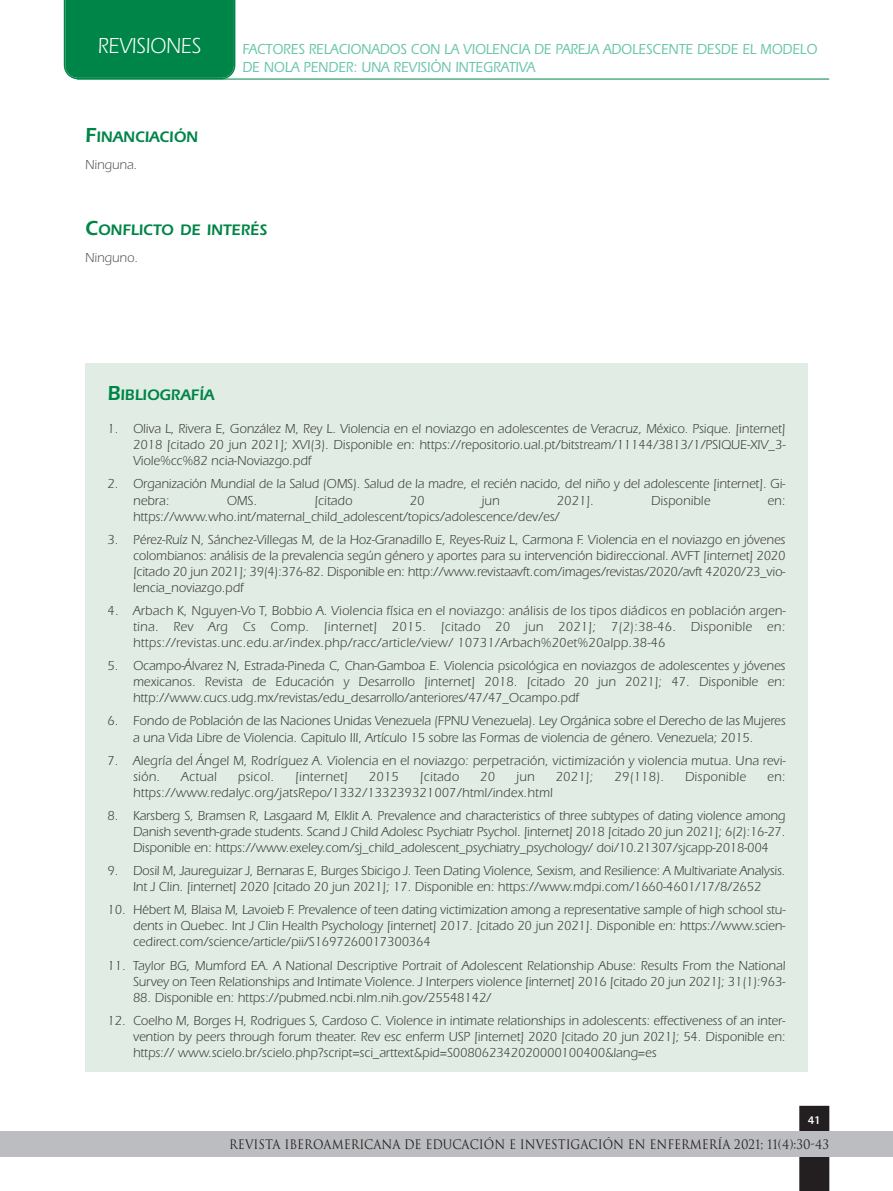
<style>
.page{position:relative;width:893px;height:1191px;background:#fff}
.page>*{position:absolute;margin:0;border:0;box-sizing:border-box;transform-origin:0 0}
.t1{font:22.5px "Itc Eras";color:#fff;scale:.9 1}
.t2{font:600 15.75px "Itc Eras";color:#008548;scale:.95 1}
.t3{font:500 15px/18px "Itc Eras";color:#6ac5aa;scale:.9 1}
.t4{font:13.5px/16px "Itc Eras";color:#3e3e3f;text-align:justify;scale:.95 1}
.t5{font:13.5px "Itc Eras";letter-spacing:.025em;color:#3e3e3f;scale:.95 1}
.t6{font:13.5px "Itc Eras";color:#57585a;scale:.95 1}
.t7{font:12.75px "Trajan";color:#231f20;scale:.9 1}
.t8{font:800 12px "Rotis Sans Serif Std";color:#fff}
.s1{font-size:21px}
.s2{font-family:"Sitka Banner"}
</style>
<div class="page">
<div style="left:799px;top:1106px;width:30px;height:85px;background:#231f20"></div>
<div style="left:0;top:1131px;width:893px;height:25px;background:#bcbdc0"></div>
<div style="left:64px;top:0;width:171px;height:79px;background:#008548"></div>
<hr style="left:77px;top:79px;width:752px;height:1px;background:#008548">
<div style="left:85px;top:364px;width:723px;height:707px;background:#e1ede4"></div>
<h1 class="t1" style="left:98px;top:38px;width:116px">REVISIONES</h1>
<p class="t2" style="left:85px;top:131px;width:120px"><span class="s1">F</span>INANCIACIÓN</p>
<p class="t6" style="left:85px;top:160px;width:56px">Ninguna.</p>
<p class="t3" style="left:242px;top:41px;width:640px">FACTORES RELACIONADOS CON LA VIOLENCIA DE PAREJA ADOLESCENTE DESDE EL MODELO<br>DE NOLA PENDER: UNA REVISIÓN INTEGRATIVA</p>
<p class="t2" style="left:85px;top:224px;width:193px"><span class="s1">C</span>ONFLICTO DE INTERÉS</p>
<p class="t6" style="left:85px;top:253px;width:57px">Ninguno.</p>
<p class="t2" style="left:108px;top:390px;width:114px"><span class="s1">B</span>IBLIOGRAFÍA</p>
<p class="t4" style="left:133px;top:422px;width:688px;text-indent:-25px">1. Oliva L, Rivera E, González M, Rey L. Violencia en el noviazgo en adolescentes de Veracruz, México. Psique. [internet] 2018 [citado 20 jun 2021]; XVI(3). Disponible en: https://repositorio.ual.pt/bitstream/11144/3813/1/PSIQUE-XIV_3- Viole%cc%82 ncia-Noviazgo.pdf</p>
<p class="t4" style="left:133px;top:477px;width:688px;text-indent:-25px">2. Organización Mundial de la Salud (OMS). Salud de la madre, el recién nacido, del niño y del adolescente [internet]. Gi&shy;nebra:</p>
<p class="t4" style="left:227px;top:493px;width:34px">OMS.</p>
<p class="t4" style="left:314px;top:493px;width:42px">[citado</p>
<p class="t4" style="left:410px;top:493px;width:17px">20</p>
<p class="t4" style="left:482px;top:493px;width:21px">jun</p>
<p class="t4" style="left:557px;top:493px;width:40px">2021].</p>
<p class="t4" style="left:651px;top:493px;width:64px">Disponible</p>
<p class="t4" style="left:767px;top:493px;width:20px">en:</p>
<p class="t4" style="left:133px;top:509px;width:451px">https://www.who.int/maternal_child_adolescent/topics/adolescence/dev/es/</p>
<p class="t4" style="left:133px;top:533px;width:688px;text-indent:-25px">3. Pérez-Ruíz N, Sánchez-Villegas M, de la Hoz-Granadillo E, Reyes-Ruiz L, Carmona F. Violencia en el noviazgo en jóvenes colombianos: análisis de la prevalencia según género y aportes para su intervención bidireccional. AVFT [internet] 2020 [citado 20 jun 2021]; 39(4):376-82. Disponible en: http://www.revistaavft.com/images/revistas/2020/avft 42020/23_vio&shy;lencia_noviazgo.pdf</p>
<p class="t4" style="left:133px;top:604px;width:689px;text-indent:-25px">4. Arbach K, Nguyen-Vo T, Bobbio A. Violencia física en el noviazgo: análisis de los tipos diádicos en población argen&shy;tina. Rev Arg Cs Comp. [internet] 2015. [citado 20 jun 2021]; 7(2):38-46. Disponible en: https://revistas.unc.edu.ar/index.php/racc/article/view/ 10731/Arbach%20et%20alpp.38-46</p>
<p class="t4" style="left:133px;top:659px;width:688px;text-indent:-25px">5. Ocampo-Álvarez N, Estrada-Pineda C, Chan-Gamboa E. Violencia psicológica en noviazgos de adolescentes y jóvenes mexicanos. Revista de Educación y Desarrollo [internet] 2018. [citado 20 jun 2021]; 47. Disponible en: http://www.cucs.udg.mx/revistas/edu_desarrollo/anteriores/47/47_Ocampo.pdf</p>
<p class="t4" style="left:108px;top:714px;width:715px;text-align:center">6. Fondo de Población de las Naciones Unidas Venezuela (FPNU Venezuela). Ley Orgánica sobre el Derecho de las Mujeres a una Vida Libre de Violencia. Capitulo III, Artículo 15 sobre las Formas de violencia de género. Venezuela; 2015.</p>
<p class="t4" style="left:133px;top:753px;width:689px;text-indent:-25px">7. Alegría del Ángel M, Rodríguez A. Violencia en el noviazgo: perpetración, victimización y violencia mutua. Una revi&shy;sión.</p>
<p class="t4" style="left:181px;top:770px;width:39px">Actual</p>
<p class="t4" style="left:238px;top:770px;width:40px">psicol.</p>
<p class="t5" style="left:295px;top:771px;width:57px">[internet]</p>
<p class="t4" style="left:369px;top:770px;width:33px">2015</p>
<p class="t4" style="left:420px;top:770px;width:43px">[citado</p>
<p class="t4" style="left:480px;top:770px;width:17px">20</p>
<p class="t4" style="left:516px;top:770px;width:21px">jun</p>
<p class="t4" style="left:556px;top:770px;width:41px">2021];</p>
<p class="t4" style="left:615px;top:770px;width:53px">29(118).</p>
<p class="t5" style="left:685px;top:771px;width:66px">Disponible</p>
<p class="t4" style="left:767px;top:770px;width:21px">en:</p>
<p class="t4" style="left:133px;top:786px;width:443px">https://www.redalyc.org/jatsRepo/1332/133239321007/html/index.html</p>
<p class="t4" style="left:133px;top:809px;width:688px;text-indent:-25px">8. Karsberg S, Bramsen R, Lasgaard M, Elklit A. Prevalence and characteristics of three subtypes of dating violence among Danish seventh-grade students. Scand J Child Adolesc Psychiatr Psychol. [internet] 2018 [citado 20 jun 2021]; 6(2):16-27.<br>Disponible en: https://www.exeley.com/sj_child_adolescent_psychiatry_psychology/ doi/10.21307/sjcapp-2018-004</p>
<p class="t4" style="left:108px;top:864px;width:715px;text-align:center">9. Dosil M, Jaureguizar J, Bernaras E, Burges Sbicigo J. Teen Dating Violence, Sexism, and Resilience: A Multivariate Analysis.<br>Int J Clin. [internet] 2020 [citado 20 jun 2021]; 17. Disponible en: https://www.mdpi.com/1660-4601/17/8/2652</p>
<p class="t4" style="left:133px;top:903px;width:688px;text-indent:-25px">10. He<span class="s2">́</span>bert M, Blaisa M, Lavoieb F. Prevalence of teen dating victimization among a representative sample of high school stu&shy;dents in Quebec. Int J Clin Health Psychology [internet] 2017. [citado 20 jun 2021]. Disponible en: https://www.scien&shy;cedirect.com/science/article/pii/S1697260017300364</p>
<p class="t4" style="left:108px;top:958px;width:715px;text-align:right">11. Taylor BG, Mumford EA. A National Descriptive Portrait of Adolescent Relationship Abuse: Results From the National<br>Survey on Teen Relationships and Intimate Violence. J Interpers violence [internet] 2016 [citado 20 jun 2021]; 31(1):963-</p>
<p class="t4" style="left:133px;top:990px;width:379px">88. Disponible en: https://pubmed.ncbi.nlm.nih.gov/25548142/</p>
<p class="t4" style="left:133px;top:1013px;width:688px;text-indent:-25px">12. Coelho M, Borges H, Rodrigues S, Cardoso C. Violence in intimate relationships in adolescents: effectiveness of an inter&shy;vention by peers through forum theater. Rev esc enferm USP [internet] 2020 [citado 20 jun 2021]; 54. Disponible en: https:// www.scielo.br/scielo.php?script=sci_arttext&amp;pid=S008062342020000100400&amp;lang=es</p>
<p class="t8" style="left:808px;top:1113px;width:14px">41</p>
<p class="t7" style="left:229px;top:1137px;width:668px">REVISTA IBEROAMERICANA DE EDUCACIÓN E INVESTIGACIÓN EN ENFERMERÍA 2021; 11(4):30-43</p>
</div>
